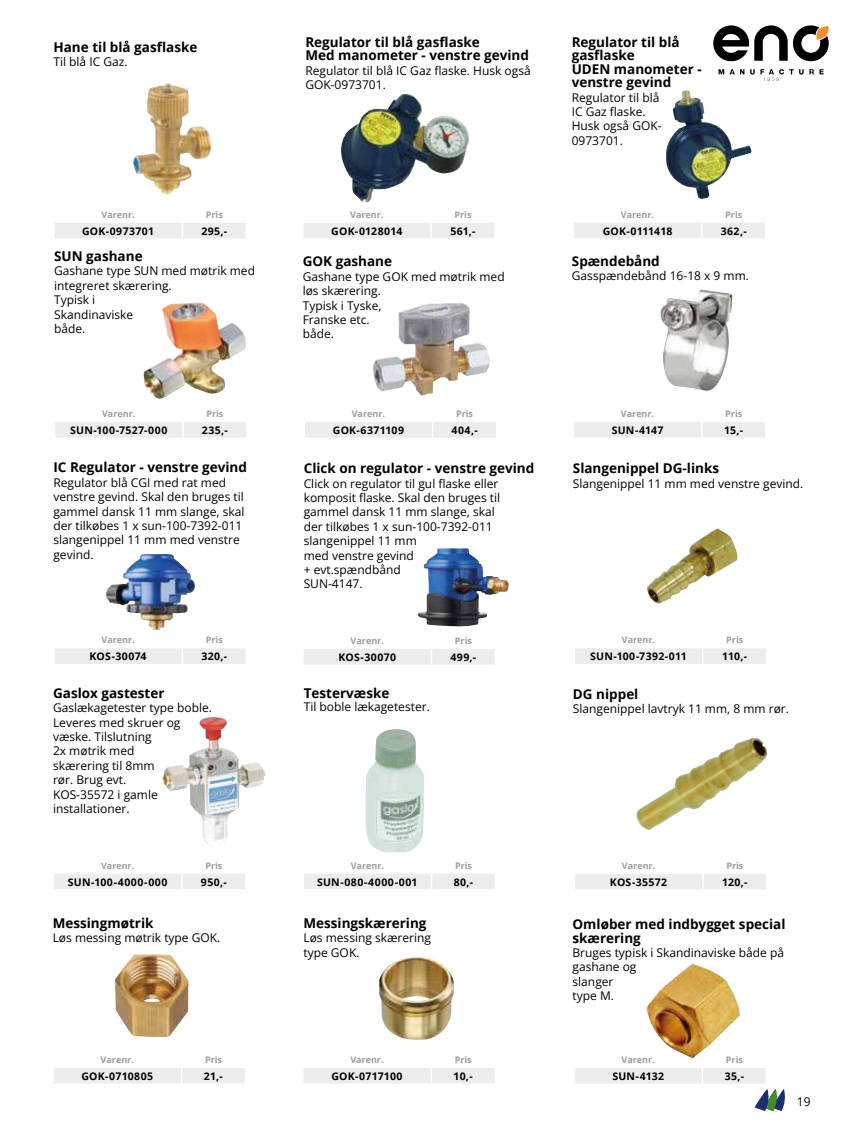
<style>
.page{position:relative;width:851px;height:1127px;background:#fff}
.page>*{position:absolute;margin:0;border:0;box-sizing:border-box;transform-origin:0 0}
.t1{font:700 13.5px/13.5px "Open Sans";color:#000}
.t2{font:12px/14.4px "Open Sans";color:#000}
.t3{font:700 10.5px "Open Sans";letter-spacing:.03em;color:#000}
.t4{font:700 10.5px "Open Sans";letter-spacing:.05em;color:#000}
.t5{font:700 10.5px "Open Sans";letter-spacing:.005em;color:#000}
.t6{font:700 9px "Open Sans";color:#9d9d9c}
</style>
<div class="page">
<svg style="left:713px;top:25px;width:116px;height:56px"></svg>
<img style="left:417px;top:548px;width:91px;height:79px">
<img style="left:133px;top:83px;width:78px;height:111px">
<div style="left:55px;top:223px;width:191px;height:15px;background:#ededed"></div>
<img style="left:143px;top:303px;width:49px;height:96px">
<div style="left:55px;top:422px;width:191px;height:15px;background:#ededed"></div>
<div style="left:305px;top:422px;width:191px;height:15px;background:#ededed"></div>
<img style="left:373px;top:303px;width:117px;height:92px">
<div style="left:304px;top:649px;width:191px;height:15px;background:#ededed"></div>
<div style="left:575px;top:648px;width:191px;height:16px;background:#ededed"></div>
<img style="left:341px;top:94px;width:128px;height:109px">
<div style="left:303px;top:223px;width:191px;height:15px;background:#ededed"></div>
<div style="left:574px;top:223px;width:191px;height:15px;background:#ededed"></div>
<img style="left:666px;top:90px;width:85px;height:109px">
<img style="left:106px;top:554px;width:89px;height:76px">
<div style="left:55px;top:648px;width:191px;height:16px;background:#ededed"></div>
<div style="left:54px;top:874px;width:191px;height:15px;background:#ededed"></div>
<div style="left:304px;top:874px;width:191px;height:15px;background:#ededed"></div>
<img style="left:162px;top:717px;width:64px;height:126px">
<img style="left:365px;top:729px;width:59px;height:123px">
<div style="left:574px;top:422px;width:191px;height:15px;background:#ededed"></div>
<img style="left:660px;top:289px;width:72px;height:102px">
<img style="left:647px;top:528px;width:91px;height:76px">
<div style="left:575px;top:874px;width:191px;height:15px;background:#ededed"></div>
<img style="left:636px;top:738px;width:131px;height:92px">
<div style="left:54px;top:1068px;width:191px;height:15px;background:#ededed"></div>
<div style="left:304px;top:1068px;width:190px;height:15px;background:#ededed"></div>
<svg style="left:575px;top:1068px;width:210px;height:43px"></svg>
<hr style="left:573px;top:1083px;width:129px;height:2px;background:#fff">
<hr style="left:702px;top:1083px;width:65px;height:2px;background:#fff">
<img style="left:115px;top:954px;width:73px;height:83px">
<img style="left:379px;top:957px;width:75px;height:83px">
<img style="left:646px;top:964px;width:93px;height:94px">
<p class="t1" style="left:53px;top:40px;width:145px">Hane til blå gasflaske</p>
<p class="t2" style="left:53px;top:54px;width:76px">Til blå IC Gaz.</p>
<p class="t1" style="left:305px;top:35px;width:225px">Regulator til blå gasflaske<br>Med manometer - venstre gevind</p>
<p class="t2" style="left:305px;top:63px;width:227px">Regulator til blå IC Gaz flaske. Husk også<br>GOK-0973701.</p>
<p class="t1" style="left:571px;top:35px;width:131px">Regulator til blå gasflaske<br>UDEN manometer - venstre gevind</p>
<p class="t2" style="left:571px;top:90px;width:91px">Regulator til blå<br>IC Gaz flaske.<br>Husk også GOK-<br>0973701.</p>
<p class="t6" style="left:101px;top:208px;width:35px">Varenr.</p>
<p class="t6" style="left:206px;top:208px;width:18px">Pris</p>
<p class="t3" style="left:82px;top:224px;width:74px">GOK-0973701</p>
<p class="t3" style="left:201px;top:224px;width:27px">295,-</p>
<p class="t1" style="left:54px;top:249px;width:90px">SUN gashane</p>
<p class="t2" style="left:54px;top:264px;width:202px">Gashane type SUN med møtrik med integreret skærering.<br>Typisk i<br>Skandinaviske<br>både.</p>
<p class="t6" style="left:350px;top:208px;width:35px">Varenr.</p>
<p class="t6" style="left:454px;top:208px;width:18px">Pris</p>
<p class="t3" style="left:331px;top:223px;width:73px">GOK-0128014</p>
<p class="t3" style="left:450px;top:223px;width:27px">561,-</p>
<p class="t1" style="left:303px;top:254px;width:91px">GOK gashane</p>
<p class="t2" style="left:303px;top:269px;width:203px">Gashane type GOK med møtrik med løs skærering.<br>Typisk i Tyske,<br>Franske etc.<br>både.</p>
<p class="t6" style="left:620px;top:208px;width:35px">Varenr.</p>
<p class="t6" style="left:725px;top:208px;width:18px">Pris</p>
<p class="t5" style="left:602px;top:223px;width:71px">GOK-0111418</p>
<p class="t3" style="left:720px;top:223px;width:28px">362,-</p>
<p class="t1" style="left:571px;top:254px;width:89px">Spændebånd</p>
<p class="t2" style="left:571px;top:268px;width:178px">Gasspændebånd 16-18 x 9 mm.</p>
<p class="t6" style="left:102px;top:407px;width:35px">Varenr.</p>
<p class="t6" style="left:206px;top:407px;width:18px">Pris</p>
<p class="t3" style="left:70px;top:423px;width:99px">SUN-100-7527-000</p>
<p class="t3" style="left:202px;top:423px;width:27px">235,-</p>
<p class="t6" style="left:352px;top:407px;width:35px">Varenr.</p>
<p class="t6" style="left:456px;top:407px;width:18px">Pris</p>
<p class="t3" style="left:333px;top:423px;width:73px">GOK-6371109</p>
<p class="t3" style="left:451px;top:423px;width:28px">404,-</p>
<p class="t6" style="left:621px;top:407px;width:35px">Varenr.</p>
<p class="t6" style="left:725px;top:407px;width:18px">Pris</p>
<p class="t3" style="left:611px;top:423px;width:53px">SUN-4147</p>
<p class="t3" style="left:724px;top:423px;width:21px">15,-</p>
<p class="t1" style="left:53px;top:460px;width:195px">IC Regulator - venstre gevind</p>
<p class="t2" style="left:53px;top:475px;width:192px">Regulator blå CGI med rat med venstre gevind. Skal den bruges til gammel dansk 11 mm slange, skal der tilkøbes 1 x sun-100-7392-011 slangenippel 11 mm med venstre gevind.</p>
<p class="t1" style="left:304px;top:461px;width:232px">Click on regulator - venstre gevind</p>
<p class="t2" style="left:304px;top:476px;width:198px">Click on regulator til gul flaske eller komposit flaske. Skal den bruges til gammel dansk 11 mm slange, skal der tilkøbes 1 x sun-100-7392-011 slangenippel 11 mm<br>med venstre gevind<br>+ evt.spændbånd<br>SUN-4147.</p>
<p class="t1" style="left:572px;top:461px;width:148px">Slangenippel DG-links</p>
<p class="t2" style="left:572px;top:476px;width:232px">Slangenippel 11 mm med venstre gevind.</p>
<p class="t6" style="left:101px;top:634px;width:35px">Varenr.</p>
<p class="t6" style="left:206px;top:634px;width:18px">Pris</p>
<p class="t3" style="left:90px;top:649px;width:59px">KOS-30074</p>
<p class="t3" style="left:201px;top:649px;width:27px">320,-</p>
<p class="t1" style="left:53px;top:686px;width:113px">Gaslox gastester</p>
<p class="t2" style="left:53px;top:700px;width:160px">Gaslækagetester type boble.<br>Leveres med skruer og væske. Tilslutning<br>2x møtrik med<br>skærering til 8mm<br>rør. Brug evt.<br>KOS-35572 i gamle installationer.</p>
<p class="t6" style="left:350px;top:634px;width:35px">Varenr.</p>
<p class="t6" style="left:455px;top:634px;width:18px">Pris</p>
<p class="t3" style="left:338px;top:650px;width:59px">KOS-30070</p>
<p class="t3" style="left:450px;top:650px;width:27px">499,-</p>
<p class="t1" style="left:304px;top:686px;width:87px">Testervæske</p>
<p class="t2" style="left:304px;top:699px;width:127px">Til boble lækagetester.</p>
<p class="t6" style="left:622px;top:634px;width:35px">Varenr.</p>
<p class="t6" style="left:726px;top:634px;width:18px">Pris</p>
<p class="t3" style="left:590px;top:649px;width:98px">SUN-100-7392-011</p>
<p class="t3" style="left:722px;top:649px;width:26px">110,-</p>
<p class="t1" style="left:573px;top:687px;width:67px">DG nippel</p>
<p class="t2" style="left:573px;top:701px;width:217px">Slangenippel lavtryk 11 mm, 8 mm rør.</p>
<p class="t6" style="left:101px;top:859px;width:35px">Varenr.</p>
<p class="t6" style="left:205px;top:859px;width:18px">Pris</p>
<p class="t4" style="left:68px;top:874px;width:101px">SUN-100-4000-000</p>
<p class="t3" style="left:201px;top:874px;width:27px">950,-</p>
<p class="t6" style="left:350px;top:859px;width:35px">Varenr.</p>
<p class="t6" style="left:455px;top:859px;width:18px">Pris</p>
<p class="t3" style="left:317px;top:874px;width:102px">SUN-080-4000-001</p>
<p class="t3" style="left:453px;top:874px;width:21px">80,-</p>
<p class="t6" style="left:622px;top:859px;width:35px">Varenr.</p>
<p class="t6" style="left:726px;top:859px;width:18px">Pris</p>
<p class="t3" style="left:610px;top:874px;width:59px">KOS-35572</p>
<p class="t3" style="left:722px;top:874px;width:27px">120,-</p>
<p class="t1" style="left:53px;top:916px;width:102px">Messingmøtrik</p>
<p class="t2" style="left:53px;top:930px;width:169px">Løs messing møtrik type GOK.</p>
<p class="t1" style="left:303px;top:916px;width:125px">Messingskærering</p>
<p class="t2" style="left:303px;top:930px;width:129px">Løs messing skærering type GOK.</p>
<p class="t1" style="left:572px;top:917px;width:214px">Omløber med indbygget special skærering</p>
<p class="t2" style="left:572px;top:945px;width:213px">Bruges typisk i Skandinaviske både på gashane og<br>slanger<br>type M.</p>
<p class="t6" style="left:101px;top:1053px;width:35px">Varenr.</p>
<p class="t6" style="left:205px;top:1053px;width:18px">Pris</p>
<p class="t3" style="left:81px;top:1069px;width:73px">GOK-0710805</p>
<p class="t3" style="left:204px;top:1069px;width:21px">21,-</p>
<p class="t6" style="left:350px;top:1053px;width:35px">Varenr.</p>
<p class="t6" style="left:454px;top:1053px;width:18px">Pris</p>
<p class="t3" style="left:331px;top:1069px;width:73px">GOK-0717100</p>
<p class="t3" style="left:453px;top:1069px;width:21px">10,-</p>
<p class="t6" style="left:621px;top:1053px;width:35px">Varenr.</p>
<p class="t6" style="left:725px;top:1053px;width:18px">Pris</p>
<p class="t3" style="left:612px;top:1069px;width:53px">SUN-4132</p>
<p class="t3" style="left:724px;top:1069px;width:21px">35,-</p>
<p class="t2" style="left:796px;top:1094px;width:15px">19</p>
</div>
